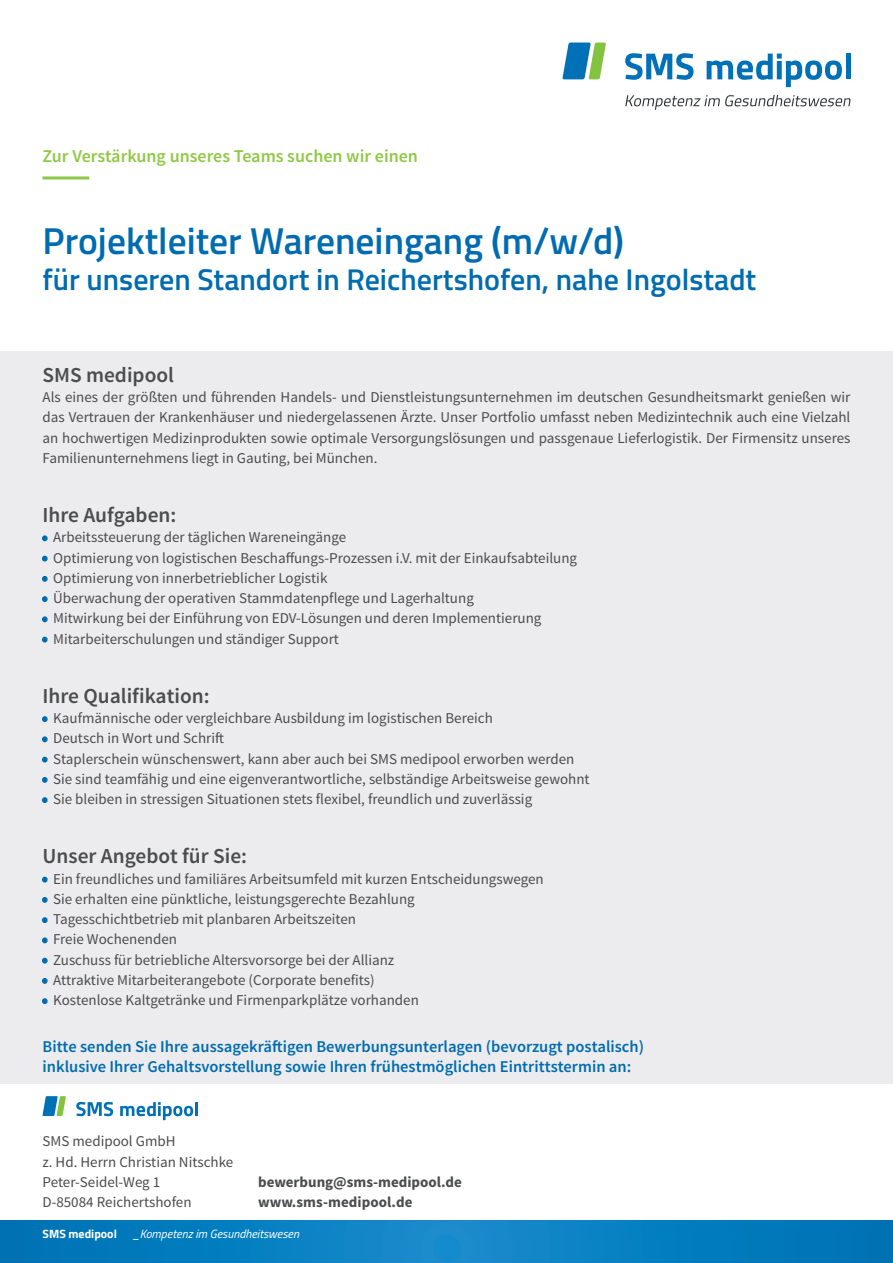
<style>
.page{position:relative;width:893px;height:1263px;background:#fff}
.page>*{position:absolute;margin:0;border:0;box-sizing:border-box;transform-origin:0 0}
.t1{font:600 37.5px "Titillium";color:#006caf}
.t2{font:600 30px "Titillium";color:#006caf}
.t3{font:600 21.3px "Source Sans Pro";color:#4b4c4d}
.t4{font:600 18px "Source Sans Pro";color:#90c846}
.t5{font:600 16.5px "Source Sans Pro";color:#006caf}
.t6{font:15px/20.2px "Source Sans Pro";color:#4b4c4d;text-align:justify}
.t7{font:700 15px "Source Sans Pro";color:#4b4c4d}
.t8{font:italic 12px "Titillium";color:#fff}
.t9{font:700 12px "Titillium";color:#fff}
.s1{color:#006caf}
</style>
<div class="page">
<svg style="left:563px;top:43px;width:43px;height:36px"></svg>
<svg style="left:625px;top:53px;width:68px;height:27px"></svg>
<svg style="left:707px;top:54px;width:135px;height:33px"></svg>
<div style="left:845px;top:54px;width:5px;height:25px;background:#0071b7"></div>
<svg style="left:625px;top:95px;width:225px;height:15px"></svg>
<svg style="left:0;top:1220px;width:893px;height:43px;background:#077ebf"></svg>
<div style="left:0;top:351px;width:893px;height:733px;background:#ececee"></div>
<svg style="left:42px;top:535px;width:6px;height:6px"></svg>
<svg style="left:42px;top:556px;width:6px;height:5px"></svg>
<svg style="left:42px;top:576px;width:6px;height:6px"></svg>
<svg style="left:42px;top:596px;width:6px;height:6px"></svg>
<svg style="left:42px;top:616px;width:6px;height:6px"></svg>
<svg style="left:42px;top:637px;width:6px;height:5px"></svg>
<svg style="left:42px;top:716px;width:6px;height:6px"></svg>
<svg style="left:42px;top:736px;width:6px;height:6px"></svg>
<svg style="left:42px;top:757px;width:6px;height:5px"></svg>
<svg style="left:42px;top:777px;width:6px;height:6px"></svg>
<svg style="left:42px;top:797px;width:6px;height:6px"></svg>
<svg style="left:42px;top:877px;width:6px;height:5px"></svg>
<svg style="left:42px;top:897px;width:6px;height:6px"></svg>
<svg style="left:42px;top:917px;width:6px;height:6px"></svg>
<svg style="left:42px;top:937px;width:6px;height:6px"></svg>
<svg style="left:42px;top:958px;width:6px;height:5px"></svg>
<svg style="left:42px;top:978px;width:6px;height:6px"></svg>
<svg style="left:42px;top:998px;width:6px;height:6px"></svg>
<hr style="left:43px;top:176px;width:46px;height:3px;background:#90c846">
<svg style="left:43px;top:1096px;width:23px;height:20px"></svg>
<svg style="left:76px;top:1102px;width:37px;height:14px"></svg>
<svg style="left:120px;top:1102px;width:73px;height:18px"></svg>
<hr style="left:195px;top:1102px;width:3px;height:14px;background:#0071b7">
<p class="t4" style="left:43px;top:145px;width:377px">Zur Verstärkung unseres Teams suchen wir einen</p>
<p class="t1" style="left:43px;top:212px;width:583px">Projektleiter Wareneingang (m/w/d)</p>
<p class="t2" style="left:43px;top:256px;width:715px">für unseren Standort in Reichertshofen, nahe Ingolstadt</p>
<p class="t3" style="left:43px;top:361px;width:133px">SMS medipool</p>
<p class="t6" style="left:43px;top:387px;width:809px">Als eines der größten und führenden Handels- und Dienstleistungsunternehmen im deutschen Gesundheitsmarkt genießen wir das Vertrauen der Krankenhäuser und niedergelassenen Ärzte. Unser Portfolio umfasst neben Medizintechnik auch eine Vielzahl an hochwertigen Medizinprodukten sowie optimale Versorgungslösungen und passgenaue Lieferlogistik. Der Firmensitz unseres Familienunternehmens liegt in Gauting, bei München.</p>
<p class="t3" style="left:43px;top:501px;width:135px">Ihre Aufgaben:</p>
<p class="t6" style="left:43px;top:527px;width:305px"><span class="s1">•</span> Arbeitssteuerung der täglichen Wareneingänge</p>
<p class="t6" style="left:43px;top:548px;width:536px"><span class="s1">•</span> Optimierung von logistischen Beschaffungs-Prozessen i.V. mit der Einkaufsabteilung</p>
<p class="t6" style="left:43px;top:568px;width:286px"><span class="s1">•</span> Optimierung von innerbetrieblicher Logistik</p>
<p class="t6" style="left:43px;top:588px;width:433px"><span class="s1">•</span> Überwachung der operativen Stammdatenpflege und Lagerhaltung</p>
<p class="t6" style="left:43px;top:608px;width:500px"><span class="s1">•</span> Mitwirkung bei der Einführung von EDV-Lösungen und deren Implementierung</p>
<p class="t6" style="left:43px;top:629px;width:298px"><span class="s1">•</span> Mitarbeiterschulungen und ständiger Support</p>
<p class="t3" style="left:43px;top:682px;width:169px">Ihre Qualifikation:</p>
<p class="t6" style="left:43px;top:708px;width:452px"><span class="s1">•</span> Kaufmännische oder vergleichbare Ausbildung im logistischen Bereich</p>
<p class="t6" style="left:43px;top:728px;width:183px"><span class="s1">•</span> Deutsch in Wort und Schrift</p>
<p class="t6" style="left:43px;top:749px;width:533px"><span class="s1">•</span> Staplerschein wünschenswert, kann aber auch bei SMS medipool erworben werden</p>
<p class="t6" style="left:43px;top:769px;width:549px"><span class="s1">•</span> Sie sind teamfähig und eine eigenverantwortliche, selbständige Arbeitsweise gewohnt</p>
<p class="t6" style="left:43px;top:789px;width:491px"><span class="s1">•</span> Sie bleiben in stressigen Situationen stets flexibel, freundlich und zuverlässig</p>
<p class="t3" style="left:43px;top:843px;width:206px">Unser Angebot für Sie:</p>
<p class="t6" style="left:43px;top:869px;width:503px"><span class="s1">•</span> Ein freundliches und familiäres Arbeitsumfeld mit kurzen Entscheidungswegen</p>
<p class="t6" style="left:43px;top:889px;width:374px"><span class="s1">•</span> Sie erhalten eine pünktliche, leistungsgerechte Bezahlung</p>
<p class="t6" style="left:43px;top:909px;width:315px"><span class="s1">•</span> Tagesschichtbetrieb mit planbaren Arbeitszeiten</p>
<p class="t6" style="left:43px;top:929px;width:136px"><span class="s1">•</span> Freie Wochenenden</p>
<p class="t6" style="left:43px;top:950px;width:353px"><span class="s1">•</span> Zuschuss für betriebliche Altersvorsorge bei der Allianz</p>
<p class="t6" style="left:43px;top:970px;width:334px"><span class="s1">•</span> Attraktive Mitarbeiterangebote (Corporate benefits)</p>
<p class="t6" style="left:43px;top:990px;width:378px"><span class="s1">•</span> Kostenlose Kaltgetränke und Firmenparkplätze vorhanden</p>
<p class="t5" style="left:43px;top:1036px;width:603px">Bitte senden Sie Ihre aussagekräftigen Bewerbungsunterlagen (bevorzugt postalisch)</p>
<p class="t5" style="left:43px;top:1056px;width:590px">inklusive Ihrer Gehaltsvorstellung sowie Ihren frühestmöglichen Eintrittstermin an:</p>
<p class="t6" style="left:43px;top:1131px;width:135px">SMS medipool GmbH</p>
<p class="t6" style="left:43px;top:1152px;width:192px">z. Hd. Herrn Christian Nitschke</p>
<p class="t6" style="left:43px;top:1172px;width:119px">Peter-Seidel-Weg 1</p>
<p class="t7" style="left:258px;top:1172px;width:205px">bewerbung@sms-medipool.de</p>
<p class="t6" style="left:43px;top:1192px;width:151px">D-85084 Reichertshofen</p>
<p class="t7" style="left:258px;top:1192px;width:156px">www.sms-medipool.de</p>
<p class="t9" style="left:43px;top:1224px;width:76px">SMS medipool</p>
<p class="t8" style="left:133px;top:1225px;width:168px">_Kompetenz im Gesundheitswesen</p>
</div>
